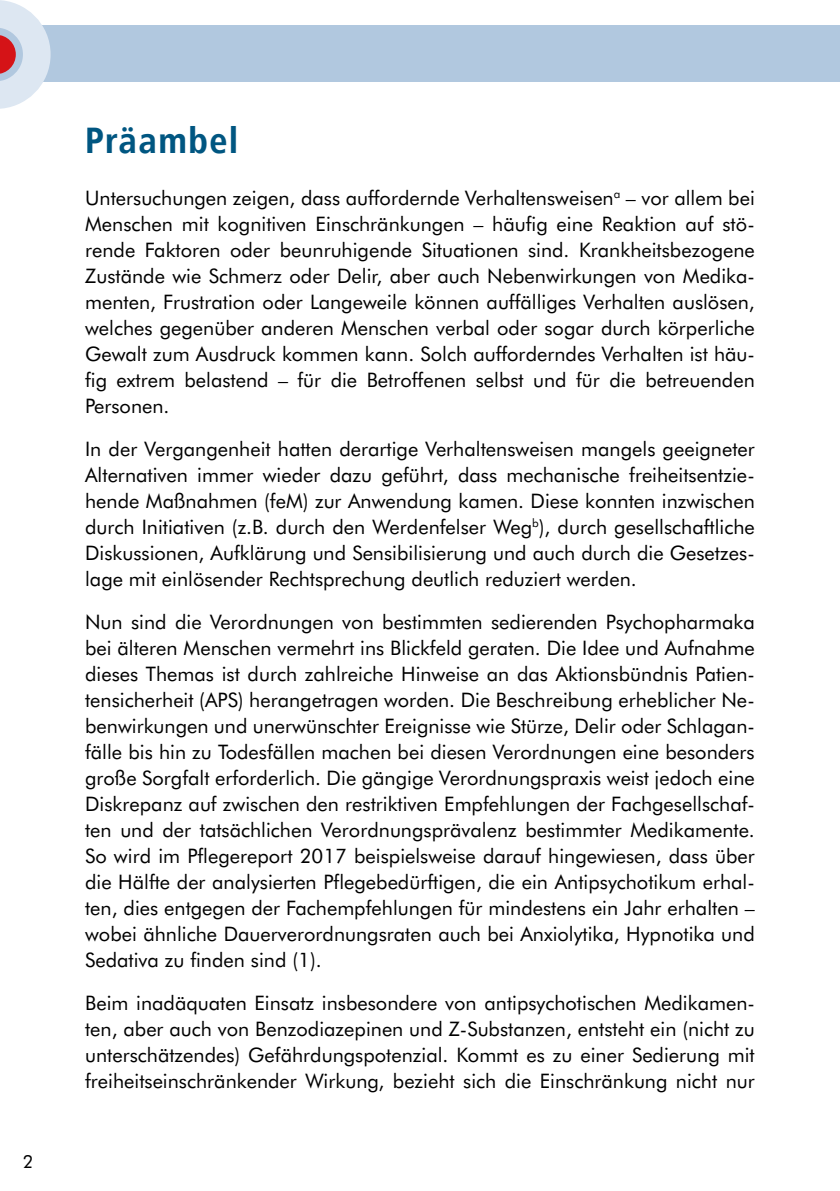
<style>
.page{position:relative;width:840px;height:1191px;background:#fff}
.page>*{position:absolute;margin:0;border:0;box-sizing:border-box;transform-origin:0 0}
.t1{font:700 36px "Transit Offc";letter-spacing:.02em;color:#005681}
.t2{font:20px/26px "Futura BT";color:#000;text-align:justify}
.t3{font:18px "Futura BT";color:#000}
</style>
<div class="page">
<div style="left:0;top:26px;width:839px;height:56px;background:#b1c8df"></div>
<svg style="left:0;top:0;width:64px;height:109px"></svg>
<p class="t3" style="left:23px;top:1150px;width:12px">2</p>
<h1 class="t1" style="left:85px;top:117px;width:155px">Präambel</h1>
<p class="t2" style="left:85px;top:184px;width:671px">Untersuchungen zeigen, dass auffordernde Verhaltensweisen<sup>a</sup> – vor allem bei Menschen mit kognitiven Einschränkungen – häufig eine Reaktion auf stö&shy;rende Faktoren oder beunruhigende Situationen sind. Krankheitsbezogene Zustände wie Schmerz oder Delir, aber auch Nebenwirkungen von Medika&shy;menten, Frustration oder Langeweile können auffälliges Verhalten auslösen, welches gegenüber anderen Menschen verbal oder sogar durch körperliche Gewalt zum Ausdruck kommen kann. Solch aufforderndes Verhalten ist häu&shy;fig extrem belastend – für die Betroffenen selbst und für die betreuenden Personen.</p>
<p class="t2" style="left:85px;top:435px;width:671px">In der Vergangenheit hatten derartige Verhaltensweisen mangels geeigneter Alternativen immer wieder dazu geführt, dass mechanische freiheitsentzie&shy;hende Maßnahmen (feM) zur Anwendung kamen. Diese konnten inzwischen durch Initiativen (z.B. durch den Werdenfelser Weg<sup>b</sup>), durch gesellschaftliche Diskussionen, Aufklärung und Sensibilisierung und auch durch die Gesetzes&shy;lage mit einlösender Rechtsprechung deutlich reduziert werden.</p>
<p class="t2" style="left:85px;top:608px;width:671px">Nun sind die Verordnungen von bestimmten sedierenden Psychopharmaka bei älteren Menschen vermehrt ins Blickfeld geraten. Die Idee und Aufnahme dieses Themas ist durch zahlreiche Hinweise an das Aktionsbündnis Patien&shy;tensicherheit (APS) herangetragen worden. Die Beschreibung erheblicher Ne&shy;benwirkungen und unerwünschter Ereignisse wie Stürze, Delir oder Schlagan&shy;fälle bis hin zu Todesfällen machen bei diesen Verordnungen eine besonders große Sorgfalt erforderlich. Die gängige Verordnungspraxis weist jedoch eine Diskrepanz auf zwischen den restriktiven Empfehlungen der Fachgesellschaf&shy;ten und der tatsächlichen Verordnungsprävalenz bestimmter Medikamente.<br>So wird im Pflegereport 2017 beispielsweise darauf hingewiesen, dass über die Hälfte der analysierten Pflegebedürftigen, die ein Antipsychotikum erhal&shy;ten, dies entgegen der Fachempfehlungen für mindestens ein Jahr erhalten – wobei ähnliche Dauerverordnungsraten auch bei Anxiolytika, Hypnotika und Sedativa zu finden sind (1).</p>
<p class="t2" style="left:85px;top:989px;width:671px">Beim inadäquaten Einsatz insbesondere von antipsychotischen Medikamen&shy;ten, aber auch von Benzodiazepinen und Z-Substanzen, entsteht ein (nicht zu unterschätzendes) Gefährdungspotenzial. Kommt es zu einer Sedierung mit freiheitseinschränkender Wirkung, bezieht sich die Einschränkung nicht nur</p>
</div>
